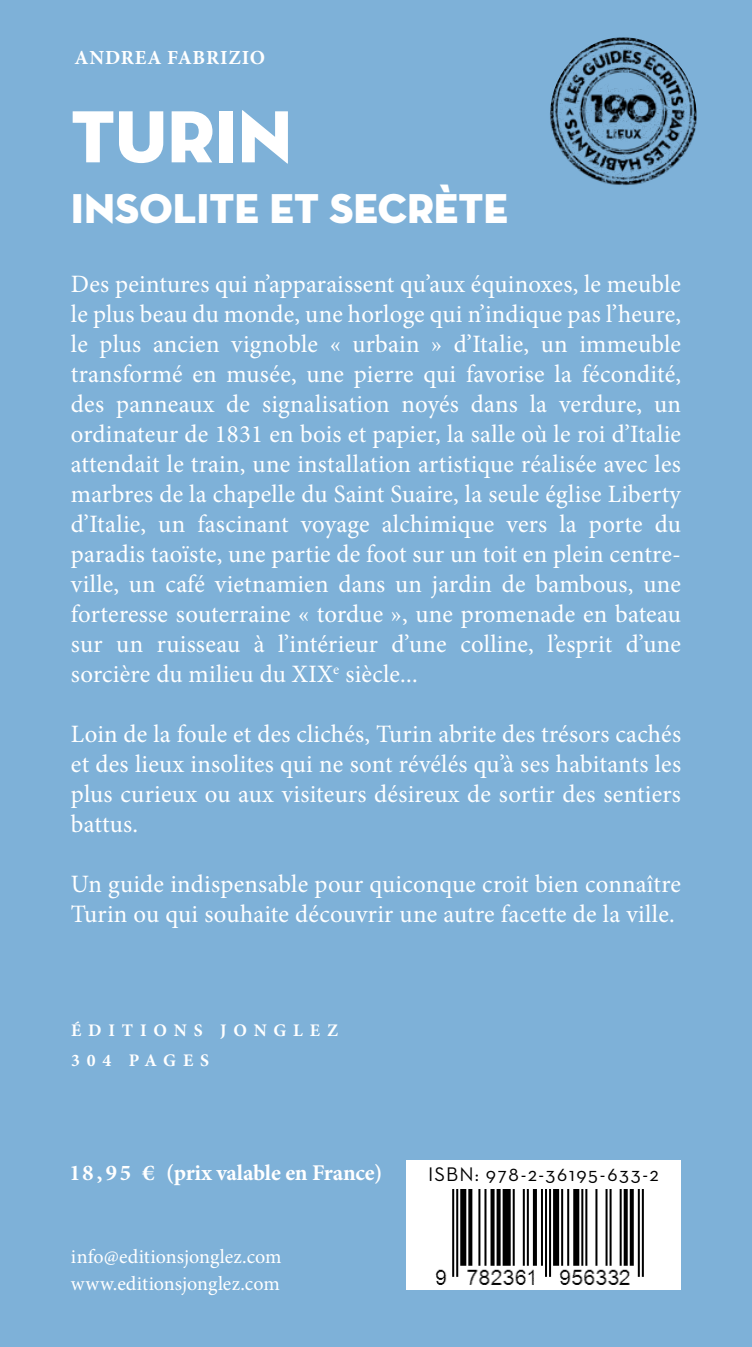
<style>
.page{position:relative;width:752px;height:1347px;background:#fff}
.page>*{position:absolute;margin:0;border:0;box-sizing:border-box;transform-origin:0 0}
.t1{font:75px "Neutra Disp Titling";color:#fff}
.t2{font:42.5px "Neutra Disp Titling";color:#fff}
.t3{font:25px/30px "Minion Pro";letter-spacing:.01em;color:#fff;text-align:justify}
.t4{font:700 22.5px "Minion Pro";letter-spacing:-.01em;color:#fff}
.t5{font:20px/27.5px "Minion Pro";color:#fff}
.t6{font:20px "Neutra Text";letter-spacing:.08em;color:#000}
.t7{font:700 20px "Minion Pro";letter-spacing:.04em;color:#fff}
.t8{font:700 17.75px/30px "Minion Pro";letter-spacing:.39em;color:#fff}
</style>
<div class="page">
<div style="left:0;top:0;width:751px;height:1346px;background:#7eb1d8"></div>
<hr style="left:751px;top:0;width:1px;height:1346px;background:#f0f0ea">
<img style="left:550px;top:37px;width:146px;height:149px">
<div style="left:406px;top:1159px;width:274px;height:130px;background:#fff"></div>
<img style="left:435px;top:1189px;width:209px;height:96px">
<hr style="left:751px;top:0;width:1px;height:1135px;background:#7eb1d8">
<p class="t7" style="left:75px;top:44px;width:192px">ANDREA FABRIZIO</p>
<h1 class="t1" style="left:71px;top:90px;width:223px">TURIN</h1>
<h2 class="t2" style="left:71px;top:182px;width:438px">INSOLITE ET SECRÈTE</h2>
<p class="t3" style="left:71px;top:269px;width:611px">Des peintures qui n’apparaissent qu’aux équinoxes, le meuble le plus beau du monde, une horloge qui n’indique pas l’heure, le plus ancien vignoble « urbain » d’Italie, un immeuble transformé en musée, une pierre qui favorise la fécondité, des panneaux de signalisation noyés dans la verdure, un ordinateur de 1831 en bois et papier, la salle où le roi d’Italie attendait le train, une installation artistique réalisée avec les marbres de la chapelle du Saint Suaire, la seule église Liberty d’Italie, un fascinant voyage alchimique vers la porte du paradis taoïste, une partie de foot sur un toit en plein centre&shy;ville, un café vietnamien dans un jardin de bambous, une forteresse souterraine « tordue », une promenade en bateau sur un ruisseau à l’intérieur d’une colline, l’esprit d’une sorcière du milieu du XIX<sup>e</sup> siècle...</p>
<p class="t3" style="left:71px;top:719px;width:611px">Loin de la foule et des clichés, Turin abrite des trésors cachés et des lieux insolites qui ne sont révélés qu’à ses habitants les plus curieux ou aux visiteurs désireux de sortir des sentiers battus.</p>
<p class="t3" style="left:71px;top:869px;width:611px">Un guide indispensable pour quiconque croit bien connaître<br>Turin ou qui souhaite découvrir une autre facette de la ville.</p>
<p class="t8" style="left:71px;top:1015px;width:268px">ÉDITIONS JONGLEZ<br>304 PAGES</p>
<p class="t4" style="left:71px;top:1157px;width:313px">1 8 , 9 5 € (prix valable en France)</p>
<p class="t5" style="left:71px;top:1242px;width:212px">info@editionsjonglez.com www.editionsjonglez.com</p>
<p class="t6" style="left:428px;top:1161px;width:232px">ISBN: 978-2-36195-633-2</p>
</div>
